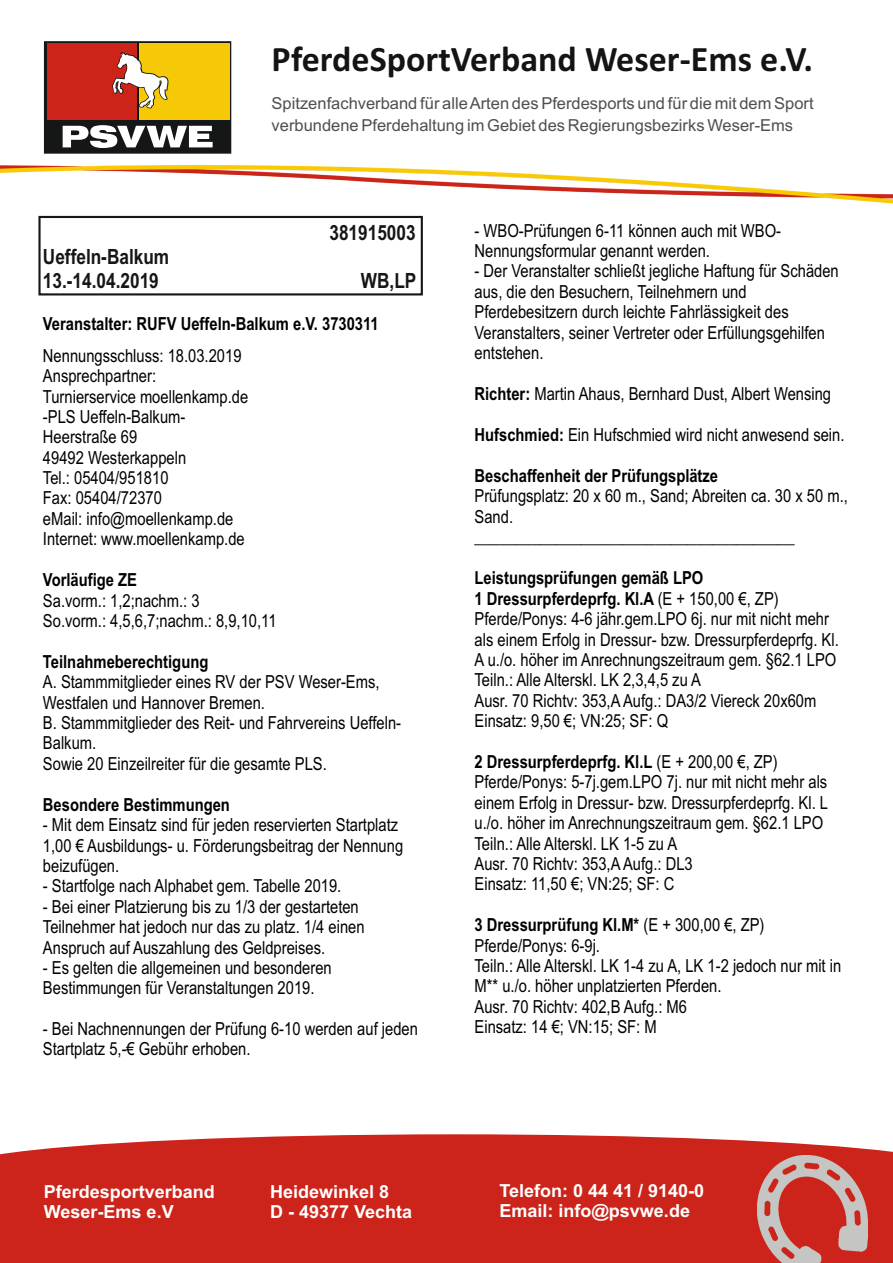
<style>
.page{position:relative;width:893px;height:1263px;background:#fff}
.page>*{position:absolute;margin:0;border:0;box-sizing:border-box;transform-origin:0 0}
.t1{font:700 36px "Calibri";color:#141415}
.t2{font:700 21px/24px "Arial Narrow";color:#151616}
.t3{font:18px/20.4px "Arial Narrow";color:#000}
.t4{font:700 18px "Arial Narrow";color:#000}
.t5{font:700 18px/20.1px "Arial";color:#fff}
.t6{font:16.5px/21.8px "Arial";color:#4e4e4d}
.s1{font-weight:700}
</style>
<div class="page">
<div style="left:0;top:1167px;width:893px;height:96px;background:#cc241b"></div>
<svg style="left:0;top:1134px;width:893px;height:66px;fill:#cc241b"></svg>
<svg style="left:44px;top:41px;width:187px;height:107px;background:#bb7837"></svg>
<img style="left:1px;top:148px;width:892px;height:56px">
<img style="left:758px;top:1156px;width:110px;height:107px">
<div style="left:38px;top:216px;width:385px;height:79px;border:2px solid #151616"></div>
<h1 class="t1" style="left:272px;top:44px;width:543px">PferdeSportVerband Weser-Ems e.V.</h1>
<p class="t6" style="left:272px;top:94px;width:544px">Spitzenfachverband für alle Arten des Pferdesports und für die mit dem Sport verbundene Pferdehaltung im Gebiet des Regierungsbezirks Weser-Ems</p>
<p class="t2" style="left:329px;top:222px;width:88px">381915003</p>
<p class="t2" style="left:43px;top:246px;width:128px">Ueffeln-Balkum<br>13.-14.04.2019</p>
<p class="t2" style="left:361px;top:270px;width:57px">WB,LP</p>
<p class="t4" style="left:43px;top:316px;width:337px">Veranstalter: RUFV Ueffeln-Balkum e.V. 3730311</p>
<p class="t3" style="left:43px;top:347px;width:207px">Nennungsschluss: 18.03.2019<br>Ansprechpartner:<br>Turnierservice moellenkamp.de -PLS Ueffeln-Balkum-<br>Heerstraße 69<br>49492 Westerkappeln<br>Tel.: 05404/951810<br>Fax: 05404/72370<br>eMail: info@moellenkamp.de<br>Internet: www.moellenkamp.de</p>
<p class="t4" style="left:43px;top:573px;width:96px">Vorläufige ZE</p>
<p class="t3" style="left:43px;top:592px;width:235px">Sa.vorm.: 1,2;nachm.: 3<br>So.vorm.: 4,5,6,7;nachm.: 8,9,10,11</p>
<p class="t4" style="left:43px;top:655px;width:167px">Teilnahmeberechtigung</p>
<p class="t3" style="left:43px;top:673px;width:360px">A. Stammmitglieder eines RV der PSV Weser-Ems, Westfalen und Hannover Bremen.<br>B. Stammmitglieder des Reit- und Fahrvereins Ueffeln-Balkum.<br>Sowie 20 Einzeilreiter für die gesamte PLS.</p>
<p class="t4" style="left:43px;top:798px;width:189px">Besondere Bestimmungen</p>
<p class="t3" style="left:43px;top:816px;width:362px">- Mit dem Einsatz sind für jeden reservierten Startplatz<br>1,00 € Ausbildungs- u. Förderungsbeitrag der Nennung beizufügen.</p>
<p class="t3" style="left:43px;top:877px;width:300px">- Startfolge nach Alphabet gem. Tabelle 2019.</p>
<p class="t3" style="left:43px;top:898px;width:323px">- Bei einer Platzierung bis zu 1/3 der gestarteten<br>Teilnehmer hat jedoch nur das zu platz. 1/4 einen<br>Anspruch auf Auszahlung des Geldpreises.</p>
<p class="t3" style="left:43px;top:959px;width:290px">- Es gelten die allgemeinen und besonderen<br>Bestimmungen für Veranstaltungen 2019.</p>
<p class="t3" style="left:43px;top:1020px;width:376px">- Bei Nachnennungen der Prüfung 6-10 werden auf jeden<br>Startplatz 5,-€ Gebühr erhoben.</p>
<p class="t3" style="left:475px;top:222px;width:308px">- WBO-Prüfungen 6-11 können auch mit WBO-<br>Nennungsformular genannt werden.</p>
<p class="t3" style="left:475px;top:263px;width:366px">- Der Veranstalter schließt jegliche Haftung für Schäden aus, die den Besuchern, Teilnehmern und Pferdebesitzern durch leichte Fahrlässigkeit des Veranstalters, seiner Vertreter oder Erfüllungsgehilfen entstehen.</p>
<p class="t3" style="left:475px;top:385px;width:358px"><span class="s1">Richter:</span> Martin Ahaus, Bernhard Dust, Albert Wensing</p>
<p class="t3" style="left:475px;top:426px;width:371px"><span class="s1">Hufschmied:</span> Ein Hufschmied wird nicht anwesend sein.</p>
<p class="t4" style="left:475px;top:469px;width:245px">Beschaffenheit der Prüfungsplätze</p>
<p class="t3" style="left:475px;top:487px;width:375px">Prüfungsplatz: 20 x 60 m., Sand; Abreiten ca. 30 x 50 m.,<br>Sand.<br>_______________________________________</p>
<p class="t3" style="left:475px;top:569px;width:366px"><span class="s1">Leistungsprüfungen gemäß LPO<br>1 Dressurpferdeprfg. Kl.A</span> (E + 150,00 €, ZP)<br>Pferde/Ponys: 4-6 jähr.gem.LPO 6j. nur mit nicht mehr als einem Erfolg in Dressur- bzw. Dressurpferdeprfg. Kl.<br>A u./o. höher im Anrechnungszeitraum gem. §62.1 LPO Teiln.: Alle Alterskl. LK 2,3,4,5 zu A<br>Ausr. 70 Richtv: 353,A Aufg.: DA3/2 Viereck 20x60m Einsatz: 9,50 €; VN:25; SF: Q</p>
<p class="t3" style="left:474px;top:753px;width:355px"><span class="s1">2 Dressurpferdeprfg. Kl.L</span> (E + 200,00 €, ZP)<br>Pferde/Ponys: 5-7j.gem.LPO 7j. nur mit nicht mehr als einem Erfolg in Dressur- bzw. Dressurpferdeprfg. Kl. L u./o. höher im Anrechnungszeitraum gem. §62.1 LPO Teiln.: Alle Alterskl. LK 1-5 zu A<br>Ausr. 70 Richtv: 353,A Aufg.: DL3<br>Einsatz: 11,50 €; VN:25; SF: C</p>
<p class="t3" style="left:474px;top:916px;width:368px"><span class="s1">3 Dressurprüfung Kl.M*</span> (E + 300,00 €, ZP)<br>Pferde/Ponys: 6-9j.<br>Teiln.: Alle Alterskl. LK 1-4 zu A, LK 1-2 jedoch nur mit in M** u./o. höher unplatzierten Pferden.<br>Ausr. 70 Richtv: 402,B Aufg.: M6<br>Einsatz: 14 €; VN:15; SF: M</p>
<p class="t5" style="left:44px;top:1183px;width:173px">Pferdesportverband<br>Weser-Ems e.V</p>
<p class="t5" style="left:270px;top:1183px;width:144px">Heidewinkel 8<br>D - 49377 Vechta</p>
<p class="t5" style="left:499px;top:1182px;width:206px">Telefon: 0 44 41 / 9140-0<br>Email: info@psvwe.de</p>
</div>
